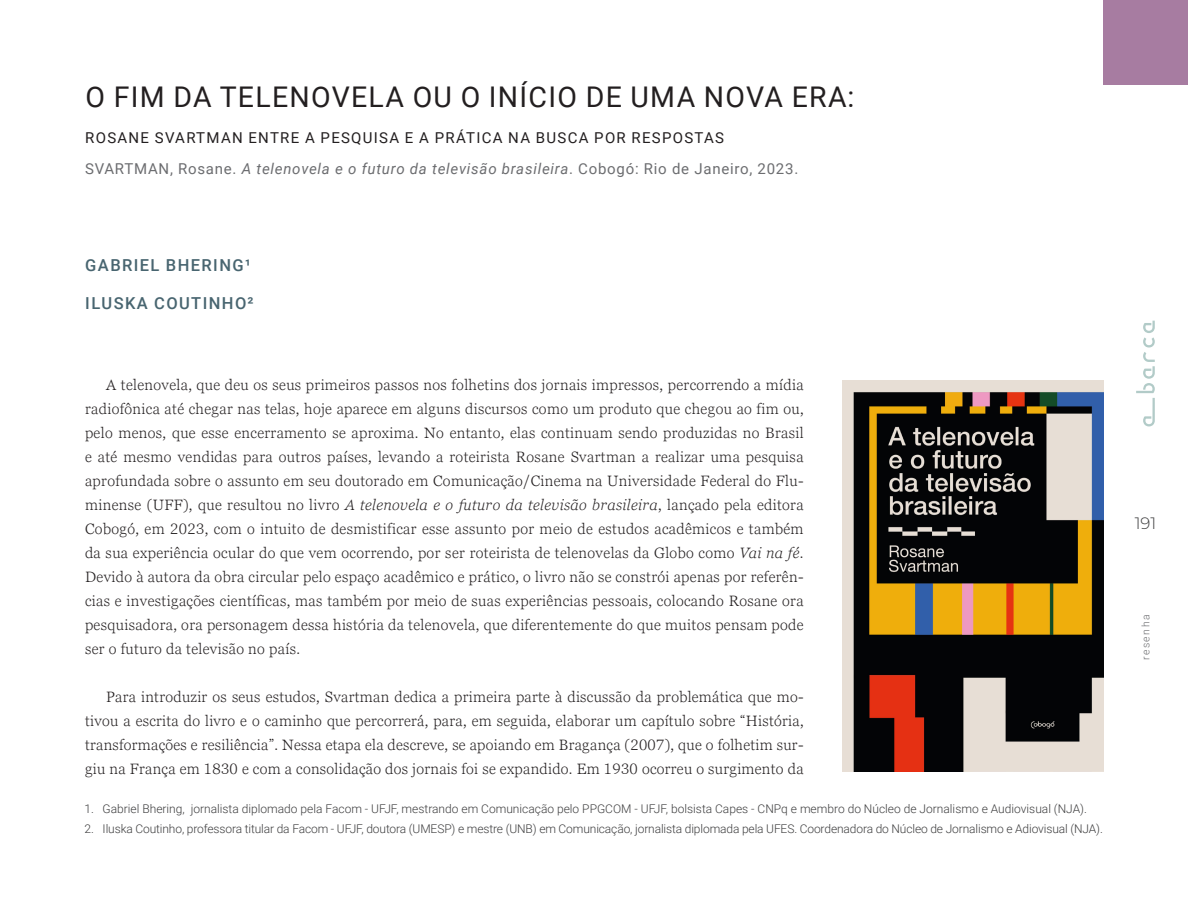
<style>
.page{position:relative;width:1188px;height:918px;background:#fff}
.page>*{position:absolute;margin:0;border:0;box-sizing:border-box;transform-origin:0 0}
.TÍTULO_-_Resenha{font:28.5px "Roboto";letter-spacing:.045em;color:#231f20}
.AUTOR_A{font:500 16.5px "Roboto";letter-spacing:.085em;color:#486570}
.t1{font:300 16.5px "Montserrat";color:#3e3e3f}
.t2{font:300 15px/24px "Georgia Pro";letter-spacing:.02em;color:#231f20;text-align:justify}
.SUBTÍTULO_-_Resenha{font:15px "Roboto";letter-spacing:.05em;color:#6c6d70}
.SUBTÍTULO_-_Resenha-2{font:15px "Roboto";letter-spacing:.085em;color:#231f20}
.t3{font:300 12px "Roboto";letter-spacing:-.01em;color:#3e3e3f}
.t4{font:300 10.5px "Roboto";letter-spacing:.15em;color:#6c6d70}
.s1{font-style:italic}
</style>
<div class="page">
<svg style="left:1136px;top:321px;width:19px;height:105px"></svg>
<div style="left:1103px;top:0;width:85px;height:85px;background:#a77ca1"></div>
<img style="left:843px;top:380px;width:260px;height:392px">
<p class="TÍTULO_-_Resenha" style="left:86px;top:76px;width:770px">O FIM DA TELENOVELA OU O INÍCIO DE UMA NOVA ERA:</p>
<p class="SUBTÍTULO_-_Resenha-2" style="left:85px;top:128px;width:640px">ROSANE SVARTMAN ENTRE A PESQUISA E A PRÁTICA NA BUSCA POR RESPOSTAS</p>
<p class="SUBTÍTULO_-_Resenha" style="left:85px;top:158px;width:715px">SVARTMAN, Rosane. <span class="s1">A telenovela e o futuro da televisão brasileira</span>. Cobogó: Rio de Janeiro, 2023.</p>
<p class="AUTOR_A" style="left:85px;top:254px;width:167px">GABRIEL BHERING1</p>
<p class="AUTOR_A" style="left:85px;top:291px;width:170px">ILUSKA COUTINHO2</p>
<p class="t2" style="left:85px;top:373px;width:720px;text-indent:21px">A telenovela, que deu os seus primeiros passos nos folhetins dos jornais impressos, percorrendo a mídia radiofônica até chegar nas telas, hoje aparece em alguns discursos como um produto que chegou ao fim ou, pelo menos, que esse encerramento se aproxima. No entanto, elas continuam sendo produzidas no Brasil e até mesmo vendidas para outros países, levando a roteirista Rosane Svartman a realizar uma pesquisa aprofundada sobre o assunto em seu doutorado em Comunicação/Cinema na Universidade Federal do Flu&shy;minense (UFF), que resultou no livro <span class="s1">A telenovela e o futuro da televisão brasileira</span>, lançado pela editora Cobogó, em 2023, com o intuito de desmistificar esse assunto por meio de estudos acadêmicos e também da sua experiência ocular do que vem ocorrendo, por ser roteirista de telenovelas da Globo como <span class="s1">Vai na fé</span>.<br>Devido à autora da obra circular pelo espaço acadêmico e prático, o livro não se constrói apenas por referên&shy;cias e investigações científicas, mas também por meio de suas experiências pessoais, colocando Rosane ora pesquisadora, ora personagem dessa história da telenovela, que diferentemente do que muitos pensam pode ser o futuro da televisão no país.</p>
<p class="t2" style="left:85px;top:685px;width:720px;text-indent:21px">Para introduzir os seus estudos, Svartman dedica a primeira parte à discussão da problemática que mo&shy;tivou a escrita do livro e o caminho que percorrerá, para, em seguida, elaborar um capítulo sobre “História, transformações e resiliência”. Nessa etapa ela descreve, se apoiando em Bragança (2007), que o folhetim sur&shy;giu na França em 1830 e com a consolidação dos jornais foi se expandido. Em 1930 ocorreu o surgimento da</p>
<p class="t3" style="left:85px;top:801px;width:1004px">1. Gabriel Bhering, jornalista diplomado pela Facom - UFJF, mestrando em Comunicação pelo PPGCOM - UFJF, bolsista Capes - CNPq e membro do Núcleo de Jornalismo e Audiovisual (NJA).</p>
<p class="t3" style="left:85px;top:820px;width:1020px">2. Iluska Coutinho, professora titular da Facom - UFJF, doutora (UMESP) e mestre (UNB) em Comunicação, jornalista diplomada pela UFES. Coordenadora do Núcleo de Jornalismo e Adiovisual (NJA).</p>
<p class="t1" style="left:1135px;top:511px;width:23px">191</p>
<p class="t4" style="left:1138px;top:660px;width:48px;rotate:-90deg">resenha</p>
</div>
